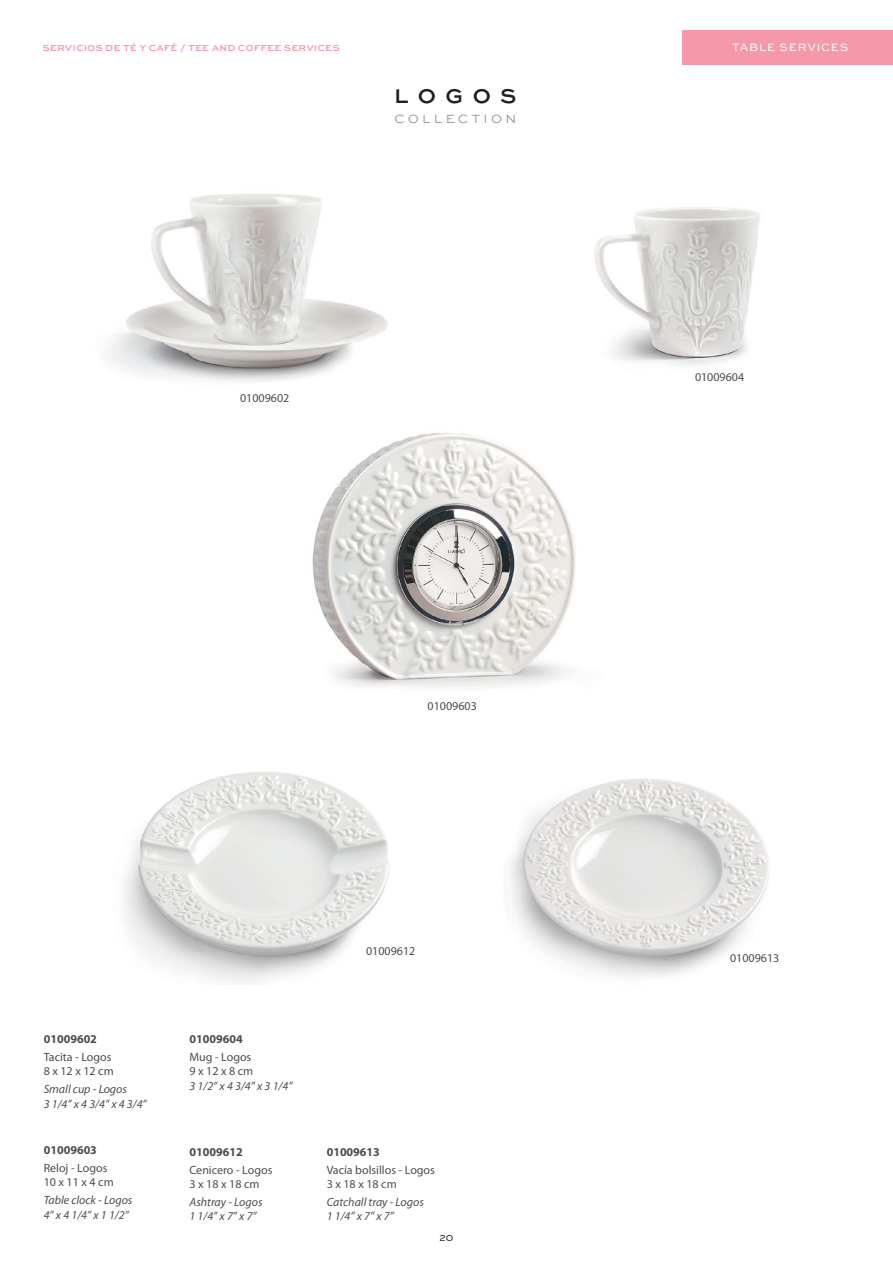
<style>
.page{position:relative;width:893px;height:1263px;background:#fff}
.page>*{position:absolute;margin:0;border:0;box-sizing:border-box;transform-origin:0 0}
.t1{font:24px "Sweet Sans Medium SC";letter-spacing:.365em;color:#231f20}
.t2{font:15px "Sweet Sans Light SC";letter-spacing:.175em;color:#939598}
.t3{font:12px/14.4px "Myriad Pro";color:#4d4d4f}
.t4{font:italic 12px/14.4px "Myriad Pro";color:#4d4d4f}
.t5{font:700 12px "Myriad Pro";color:#4d4d4f}
.t6{font:11.25px "Sweet Sans SC";letter-spacing:.075em;color:#fff}
.t7{font:10.5px "Sweet Sans Medium SC";color:#f598aa}
.t8{font:10.5px "Sweet Sans SC";color:#231f20}
</style>
<div class="page">
<img style="left:108px;top:193px;width:280px;height:189px">
<img style="left:123px;top:771px;width:267px;height:211px">
<img style="left:509px;top:778px;width:260px;height:199px">
<img style="left:312px;top:433px;width:264px;height:254px">
<img style="left:594px;top:207px;width:166px;height:159px">
<div style="left:683px;top:31px;width:210px;height:34px;background:#f598aa"></div>
<p class="t7" style="left:43px;top:41px;width:299px">servicios de té y café / tee and coffee services</p>
<h1 class="t1" style="left:394px;top:81px;width:125px">logos</h1>
<p class="t2" style="left:394px;top:109px;width:124px">collection</p>
<p class="t3" style="left:240px;top:391px;width:51px">01009602</p>
<p class="t3" style="left:428px;top:699px;width:51px">01009603</p>
<p class="t3" style="left:366px;top:944px;width:51px">01009612</p>
<p class="t5" style="left:44px;top:1031px;width:55px">01009602</p>
<p class="t3" style="left:44px;top:1049px;width:71px">Tacita - Logos<br>8 x 12 x 12 cm</p>
<p class="t4" style="left:44px;top:1082px;width:105px">Small cup - Logos<br>3 1/4” x 4 3/4” x 4 3/4”</p>
<p class="t5" style="left:44px;top:1142px;width:55px">01009603</p>
<p class="t3" style="left:44px;top:1160px;width:71px">Reloj - Logos<br>10 x 11 x 4 cm</p>
<p class="t4" style="left:44px;top:1193px;width:90px">Table clock - Logos<br>4” x 4 1/4” x 1 1/2”</p>
<p class="t5" style="left:189px;top:1031px;width:55px">01009604</p>
<p class="t3" style="left:189px;top:1049px;width:65px">Mug - Logos<br>9 x 12 x 8 cm</p>
<p class="t4" style="left:189px;top:1078px;width:105px">3 1/2” x 4 3/4” x 3 1/4”</p>
<p class="t5" style="left:189px;top:1144px;width:55px">01009612</p>
<p class="t3" style="left:189px;top:1162px;width:84px">Cenicero - Logos<br>3 x 18 x 18 cm</p>
<p class="t4" style="left:189px;top:1194px;width:75px">Ashtray - Logos<br>1 1/4” x 7” x 7”</p>
<p class="t5" style="left:327px;top:1144px;width:55px">01009613</p>
<p class="t3" style="left:327px;top:1162px;width:110px">Vacía bolsillos - Logos<br>3 x 18 x 18 cm</p>
<p class="t4" style="left:327px;top:1194px;width:99px">Catchall tray - Logos<br>1 1/4” x 7” x 7”</p>
<p class="t8" style="left:440px;top:1232px;width:15px">20</p>
<p class="t6" style="left:732px;top:41px;width:117px">TABLE SERVICES</p>
<p class="t3" style="left:695px;top:370px;width:51px">01009604</p>
<p class="t3" style="left:730px;top:950px;width:51px">01009613</p>
</div>
